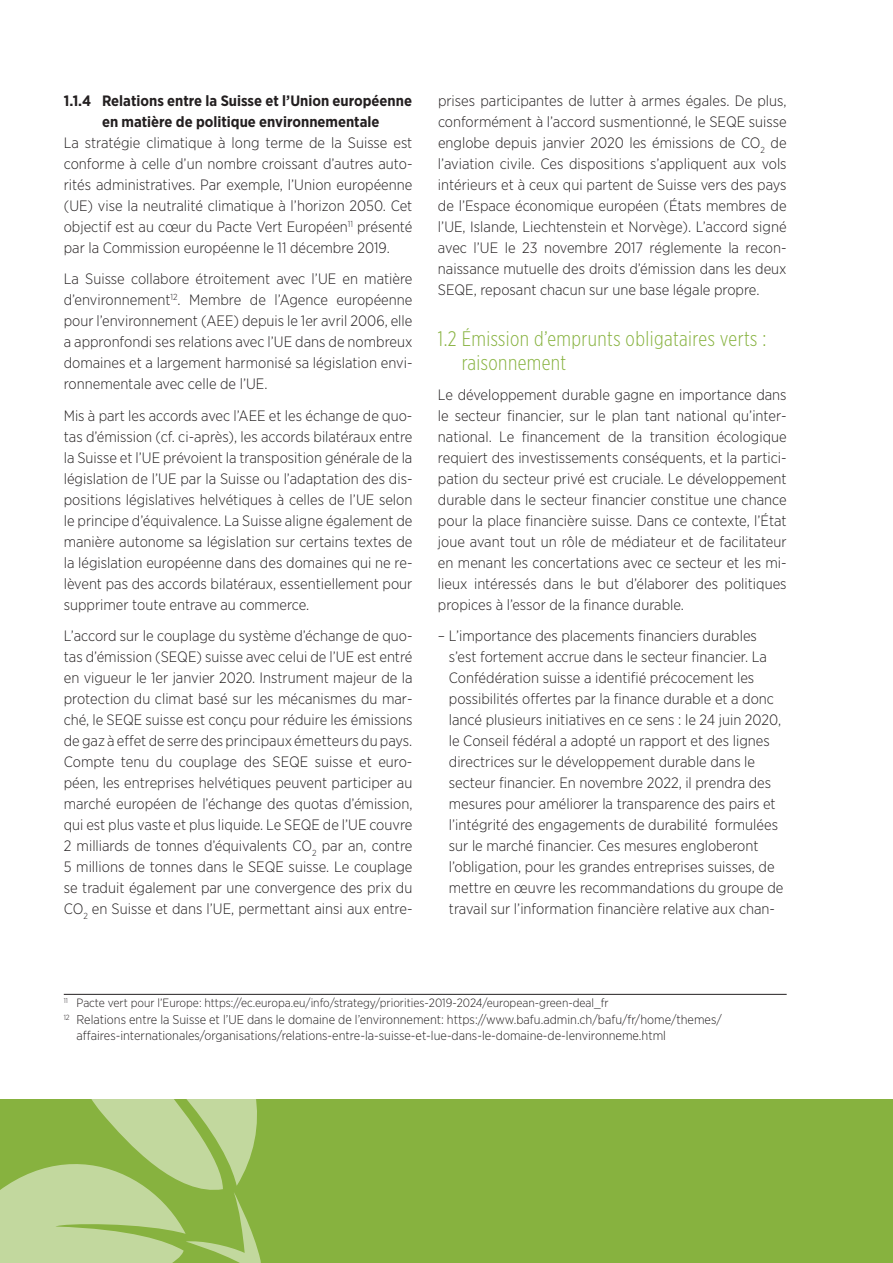
<style>
.page{position:relative;width:893px;height:1263px;background:#fff}
.page>*{position:absolute;margin:0;border:0;box-sizing:border-box;transform-origin:0 0}
.t1{font:300 21px/24px "Gotham X Narrow";letter-spacing:.02em;color:#87b23f}
.t2{font:300 15px/21px "Gotham Narrow";color:#231f20;text-align:justify}
.t3{font:700 15px/21px "Gotham Narrow";color:#231f20;text-align:center}
.t4{font:300 12.75px/16.5px "Gotham Narrow";color:#231f20}
.t5{font:300 12px "Gotham Narrow";color:#231f20}
</style>
<div class="page">
<div style="left:0;top:1099px;width:893px;height:164px;background:#87b23f"></div>
<svg style="left:63px;top:993px;width:199px;height:130px"></svg>
<svg style="left:0;top:1123px;width:261px;height:140px"></svg>
<hr style="left:64px;top:994px;width:723px;height:1px;background:#231f20">
<p class="t3" style="left:64px;top:90px;width:350px">1.1.4 Relations entre la Suisse et l’Union européenne en matière de politique environnementale</p>
<p class="t2" style="left:64px;top:132px;width:350px">La stratégie climatique à long terme de la Suisse est conforme à celle d’un nombre croissant d’autres auto&shy;rités administratives. Par exemple, l’Union européenne (UE) vise la neutralité climatique à l’horizon 2050. Cet objectif est au cœur du Pacte Vert Européen<sup>11</sup> présenté par la Commission européenne le 11 décembre 2019.</p>
<p class="t2" style="left:64px;top:268px;width:350px">La Suisse collabore étroitement avec l’UE en matière d’environnement<sup>12</sup>. Membre de l’Agence européenne pour l’environnement (AEE) depuis le 1er avril 2006, elle a appronfondi ses relations avec l’UE dans de nombreux domaines et a largement harmonisé sa législation envi&shy;ronnementale avec celle de l’UE.</p>
<p class="t2" style="left:64px;top:405px;width:350px">Mis à part les accords avec l’AEE et les échange de quo&shy;tas d’émission (cf. ci-après), les accords bilatéraux entre la Suisse et l’UE prévoient la transposition générale de la législation de l’UE par la Suisse ou l’adaptation des dis&shy;positions législatives helvétiques à celles de l’UE selon le principe d’équivalence. La Suisse aligne également de manière autonome sa législation sur certains textes de la législation européenne dans des domaines qui ne re&shy;lèvent pas des accords bilatéraux, essentiellement pour supprimer toute entrave au commerce.</p>
<p class="t2" style="left:64px;top:625px;width:350px">L’accord sur le couplage du système d’échange de quo&shy;tas d’émission (SEQE) suisse avec celui de l’UE est entré en vigueur le 1er janvier 2020. Instrument majeur de la protection du climat basé sur les mécanismes du mar&shy;ché, le SEQE suisse est conçu pour réduire les émissions de gaz à effet de serre des principaux émetteurs du pays.<br>Compte tenu du couplage des SEQE suisse et euro&shy;péen, les entreprises helvétiques peuvent participer au marché européen de l’échange des quotas d’émission, qui est plus vaste et plus liquide. Le SEQE de l’UE couvre 2 milliards de tonnes d’équivalents CO<sub>2</sub> par an, contre 5 millions de tonnes dans le SEQE suisse. Le couplage se traduit également par une convergence des prix du CO<sub>2</sub> en Suisse et dans l’UE, permettant ainsi aux entre-</p>
<p class="t2" style="left:438px;top:89px;width:350px">prises participantes de lutter à armes égales. De plus, conformément à l’accord susmentionné, le SEQE suisse englobe depuis janvier 2020 les émissions de CO<sub>2</sub> de l’aviation civile. Ces dispositions s’appliquent aux vols intérieurs et à ceux qui partent de Suisse vers des pays de l’Espace économique européen (États membres de l’UE, Islande, Liechtenstein et Norvège). L’accord signé avec l’UE le 23 novembre 2017 réglemente la recon&shy;naissance mutuelle des droits d’émission dans les deux SEQE, reposant chacun sur une base légale propre.</p>
<h1 class="t1" style="left:462px;top:326px;width:306px;text-indent:-24px">1.2 Émission d’emprunts obligataires verts : raisonnement</h1>
<p class="t2" style="left:438px;top:384px;width:350px">Le développement durable gagne en importance dans le secteur financier, sur le plan tant national qu’inter&shy;national. Le financement de la transition écologique requiert des investissements conséquents, et la partici&shy;pation du secteur privé est cruciale. Le développement durable dans le secteur financier constitue une chance pour la place financière suisse. Dans ce contexte, l’État joue avant tout un rôle de médiateur et de facilitateur en menant les concertations avec ce secteur et les mi&shy;lieux intéressés dans le but d’élaborer des politiques propices à l’essor de la finance durable.</p>
<p class="t2" style="left:449px;top:625px;width:336px;text-align:left;text-indent:-11px">– L’importance des placements financiers durables s’est fortement accrue dans le secteur financier. La Confédération suisse a identifié précocement les possibilités offertes par la finance durable et a donc lancé plusieurs initiatives en ce sens : le 24 juin 2020, le Conseil fédéral a adopté un rapport et des lignes directrices sur le développement durable dans le secteur financier. En novembre 2022, il prendra des mesures pour améliorer la transparence des pairs et l’intégrité des engagements de durabilité formulées sur le marché financier. Ces mesures engloberont l’obligation, pour les grandes entreprises suisses, de mettre en œuvre les recommandations du groupe de travail sur l’information financière relative aux chan-</p>
<p class="t5" style="left:64px;top:996px;width:546px"><sup>11</sup> Pacte vert pour l’Europe: https://ec.europa.eu/info/strategy/priorities-2019-2024/european-green-deal_fr</p>
<p class="t4" style="left:77px;top:1011px;width:647px;text-indent:-13px"><sup>12</sup> Relations entre la Suisse et l’UE dans le domaine de l’environnement: https://www.bafu.admin.ch/bafu/fr/home/themes/ affaires-internationales/organisations/relations-entre-la-suisse-et-lue-dans-le-domaine-de-lenvironneme.html</p>
</div>
